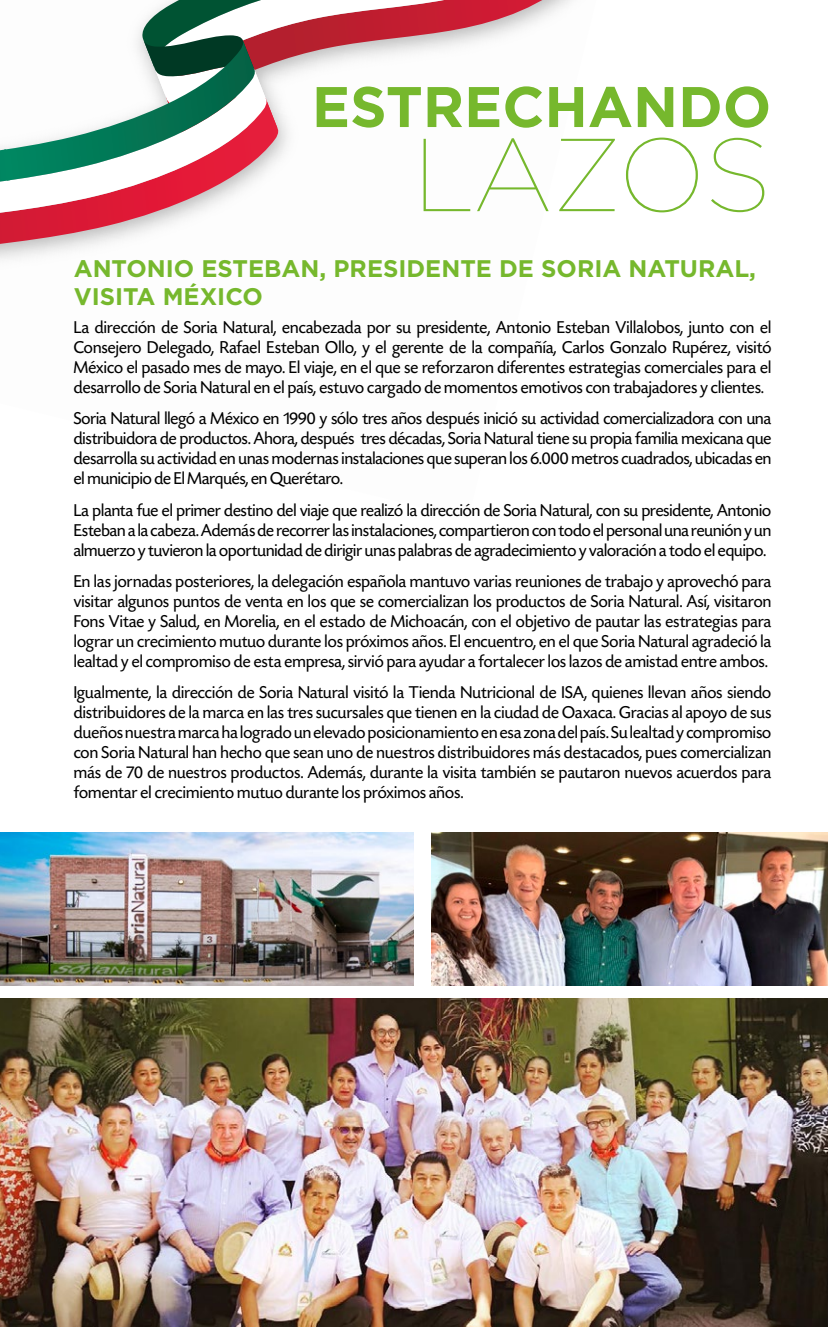
<style>
.page{position:relative;width:828px;height:1327px;background:#fff}
.page>*{position:absolute;margin:0;border:0;box-sizing:border-box;transform-origin:0 0}
.t1{font:100 103.4px "Gotham";color:#76b82d}
.t2{font:700 57px "Gotham";color:#76b82d}
.t3{font:700 24px/28px "Gotham";color:#76b82d}
.t4{font:18px/20px "Today SHOP";letter-spacing:.005em;color:#000;text-align:justify}
</style>
<div class="page">
<svg style="left:268px;top:136px;width:11px;height:33px"></svg>
<svg style="left:0;top:136px;width:268px;height:124px"></svg>
<svg style="left:141px;top:0;width:422px;height:136px"></svg>
<svg style="left:0;top:40px;width:256px;height:210px"></svg>
<img style="left:0;top:832px;width:414px;height:153px">
<img style="left:431px;top:832px;width:397px;height:153px">
<img style="left:0;top:998px;width:828px;height:329px">
<h2 class="t2" style="left:312px;top:69px;width:461px">ESTRECHANDO</h2>
<h1 class="t1" style="left:413px;top:111px;width:360px">LAZOS</h1>
<h3 class="t3" style="left:74px;top:255px;width:684px">ANTONIO ESTEBAN, PRESIDENTE DE SORIA NATURAL,<br>VISITA MÉXICO</h3>
<p class="t4" style="left:74px;top:318px;width:699px">La dirección de Soria Natural, encabezada por su presidente, Antonio Esteban Villalobos, junto con el Consejero Delegado, Rafael Esteban Ollo, y el gerente de la compañía, Carlos Gonzalo Rupérez, visitó México el pasado mes de mayo. El viaje, en el que se reforzaron diferentes estrategias comerciales para el desarrollo de Soria Natural en el país, estuvo cargado de momentos emotivos con trabajadores y clientes.</p>
<p class="t4" style="left:74px;top:409px;width:699px">Soria Natural llegó a México en 1990 y sólo tres años después inició su actividad comercializadora con una distribuidora de productos. Ahora, después tres décadas, Soria Natural tiene su propia familia mexicana que desarrolla su actividad en unas modernas instalaciones que superan los 6.000 metros cuadrados, ubicadas en el municipio de El Marqués, en Querétaro.</p>
<p class="t4" style="left:74px;top:500px;width:699px">La planta fue el primer destino del viaje que realizó la dirección de Soria Natural, con su presidente, Antonio Esteban a la cabeza. Además de recorrer las instalaciones, compartieron con todo el personal una reunión y un almuerzo y tuvieron la oportunidad de dirigir unas palabras de agradecimiento y valoración a todo el equipo.</p>
<p class="t4" style="left:74px;top:572px;width:699px">En las jornadas posteriores, la delegación española mantuvo varias reuniones de trabajo y aprovechó para visitar algunos puntos de venta en los que se comercializan los productos de Soria Natural. Así, visitaron Fons Vitae y Salud, en Morelia, en el estado de Michoacán, con el objetivo de pautar las estrategias para lograr un crecimiento mutuo durante los próximos años. El encuentro, en el que Soria Natural agradeció la lealtad y el compromiso de esta empresa, sirvió para ayudar a fortalecer los lazos de amistad entre ambos.</p>
<p class="t4" style="left:74px;top:683px;width:699px">Igualmente, la dirección de Soria Natural visitó la Tienda Nutricional de ISA, quienes llevan años siendo distribuidores de la marca en las tres sucursales que tienen en la ciudad de Oaxaca. Gracias al apoyo de sus dueños nuestra marca ha logrado un elevado posicionamiento en esa zona del país. Su lealtad y compromiso con Soria Natural han hecho que sean uno de nuestros distribuidores más destacados, pues comercializan más de 70 de nuestros productos. Además, durante la visita también se pautaron nuevos acuerdos para fomentar el crecimiento mutuo durante los próximos años.</p>
</div>
